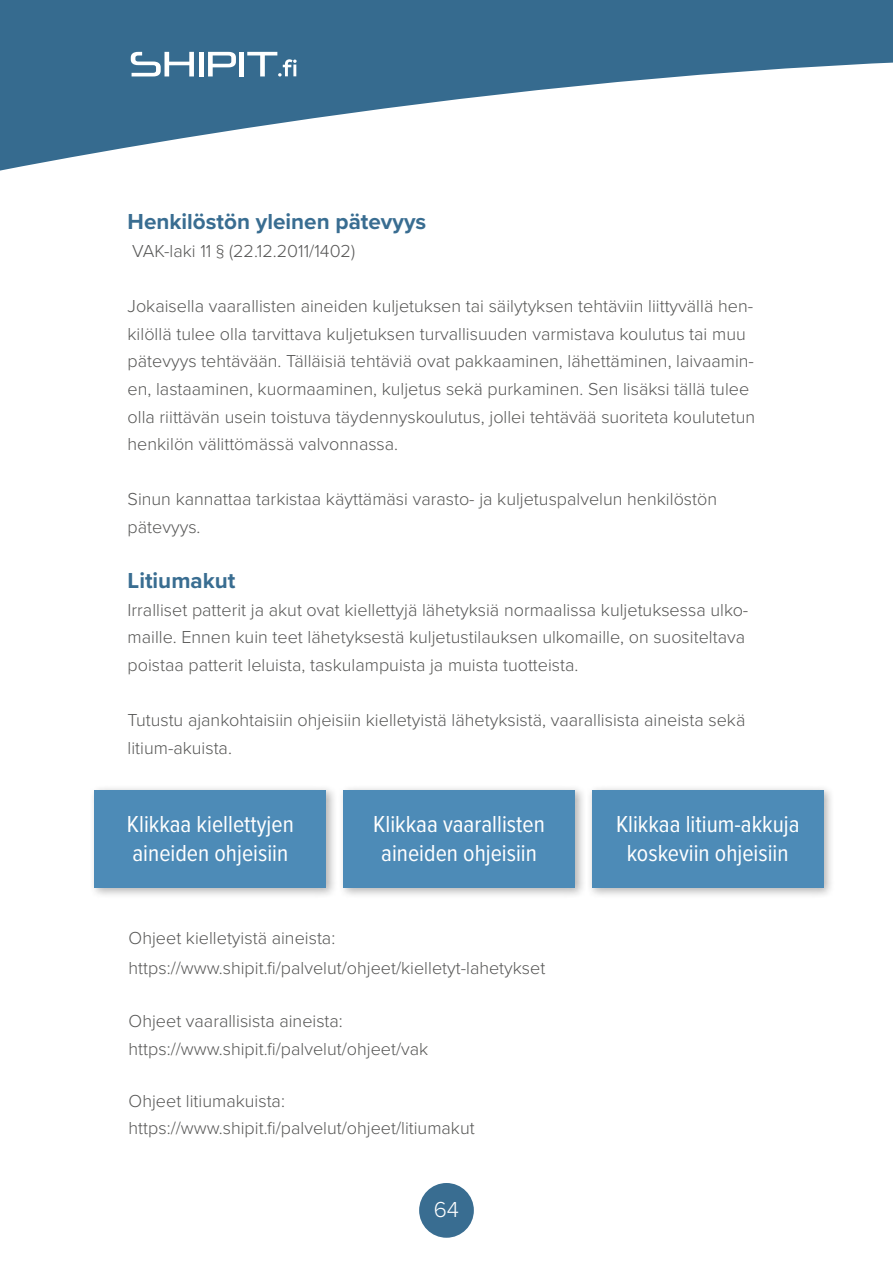
<style>
.page{position:relative;width:893px;height:1263px;background:#fff}
.page>*{position:absolute;margin:0;border:0;box-sizing:border-box;transform-origin:0 0}
.t1{font:24px/28.8px "Proxima Nova Cond";color:#fff;text-align:center}
.t2{font:700 22.5px "Proxima Nova";color:#396d91}
.t3{font:300 22.5px "Proxima Nova";color:#fff}
.t4{font:300 18px/27.6px "Proxima Nova";color:#575756}
</style>
<div class="page">
<svg style="left:0;top:0;width:893px;height:171px;fill:#366b8f"></svg>
<div style="left:419px;top:1183px;width:55px;height:55px;background:#396d91;border-radius:50%"></div>
<svg style="left:131px;top:52px;width:63px;height:24px"></svg>
<svg style="left:208px;top:52px;width:28px;height:24px"></svg>
<svg style="left:247px;top:52px;width:50px;height:25px"></svg>
<div style="left:239px;top:52px;width:5px;height:24px;background:#fff"></div>
<hr style="left:199px;top:52px;width:4px;height:24px;background:#fff">
<div style="left:90px;top:785px;width:247px;height:114px;background:#000;opacity:.3"></div>
<div style="left:95px;top:790px;width:231px;height:98px;background:#4d8bb7"></div>
<div style="left:339px;top:785px;width:247px;height:114px;background:#000;opacity:.3"></div>
<div style="left:343px;top:790px;width:232px;height:98px;background:#4d8bb7"></div>
<div style="left:587px;top:785px;width:248px;height:114px;background:#000;opacity:.3"></div>
<div style="left:592px;top:790px;width:232px;height:98px;background:#4d8bb7"></div>
<p class="t2" style="left:128px;top:205px;width:300px">Henkilöstön yleinen pätevyys</p>
<p class="t4" style="left:132px;top:236px;width:224px">VAK-laki 11 § (22.12.2011/1402)</p>
<p class="t4" style="left:128px;top:291px;width:629px">Jokaisella vaarallisten aineiden kuljetuksen tai säilytyksen tehtäviin liittyvällä hen&shy;kilöllä tulee olla tarvittava kuljetuksen turvallisuuden varmistava koulutus tai muu pätevyys tehtävään. Tälläisiä tehtäviä ovat pakkaaminen, lähettäminen, laivaamin&shy;en, lastaaminen, kuormaaminen, kuljetus sekä purkaminen. Sen lisäksi tällä tulee olla riittävän usein toistuva täydennyskoulutus, jollei tehtävää suoriteta koulutetun henkilön välittömässä valvonnassa.</p>
<p class="t4" style="left:128px;top:484px;width:591px">Sinun kannattaa tarkistaa käyttämäsi varasto- ja kuljetuspalvelun henkilöstön pätevyys.</p>
<p class="t2" style="left:128px;top:564px;width:109px">Litiumakut</p>
<p class="t4" style="left:128px;top:595px;width:622px">Irralliset patterit ja akut ovat kiellettyjä lähetyksiä normaalissa kuljetuksessa ulko&shy;maille. Ennen kuin teet lähetyksestä kuljetustilauksen ulkomaille, on suositeltava poistaa patterit leluista, taskulampuista ja muista tuotteista.</p>
<p class="t4" style="left:128px;top:705px;width:619px">Tutustu ajankohtaisiin ohjeisiin kielletyistä lähetyksistä, vaarallisista aineista sekä litium-akuista.</p>
<h1 class="t1" style="left:127px;top:809px;width:168px;text-align:left">Klikkaa kiellettyjen aineiden ohjeisiin</h1>
<p class="t4" style="left:129px;top:924px;width:208px">Ohjeet kielletyistä aineista:</p>
<h1 class="t1" style="left:373px;top:809px;width:173px">Klikkaa vaarallisten aineiden ohjeisiin</h1>
<h1 class="t1" style="left:616px;top:809px;width:185px">Klikkaa litium-akkuja koskeviin ohjeisiin</h1>
<p class="t4" style="left:129px;top:953px;width:418px">https://www.shipit.fi/palvelut/ohjeet/kielletyt-lahetykset</p>
<p class="t4" style="left:129px;top:1006px;width:216px">Ohjeet vaarallisista aineista:</p>
<p class="t4" style="left:129px;top:1034px;width:301px">https://www.shipit.fi/palvelut/ohjeet/vak</p>
<p class="t4" style="left:129px;top:1086px;width:158px">Ohjeet litiumakuista:</p>
<p class="t4" style="left:129px;top:1113px;width:348px">https://www.shipit.fi/palvelut/ohjeet/litiumakut</p>
<p class="t3" style="left:434px;top:1193px;width:27px">64</p>
</div>
